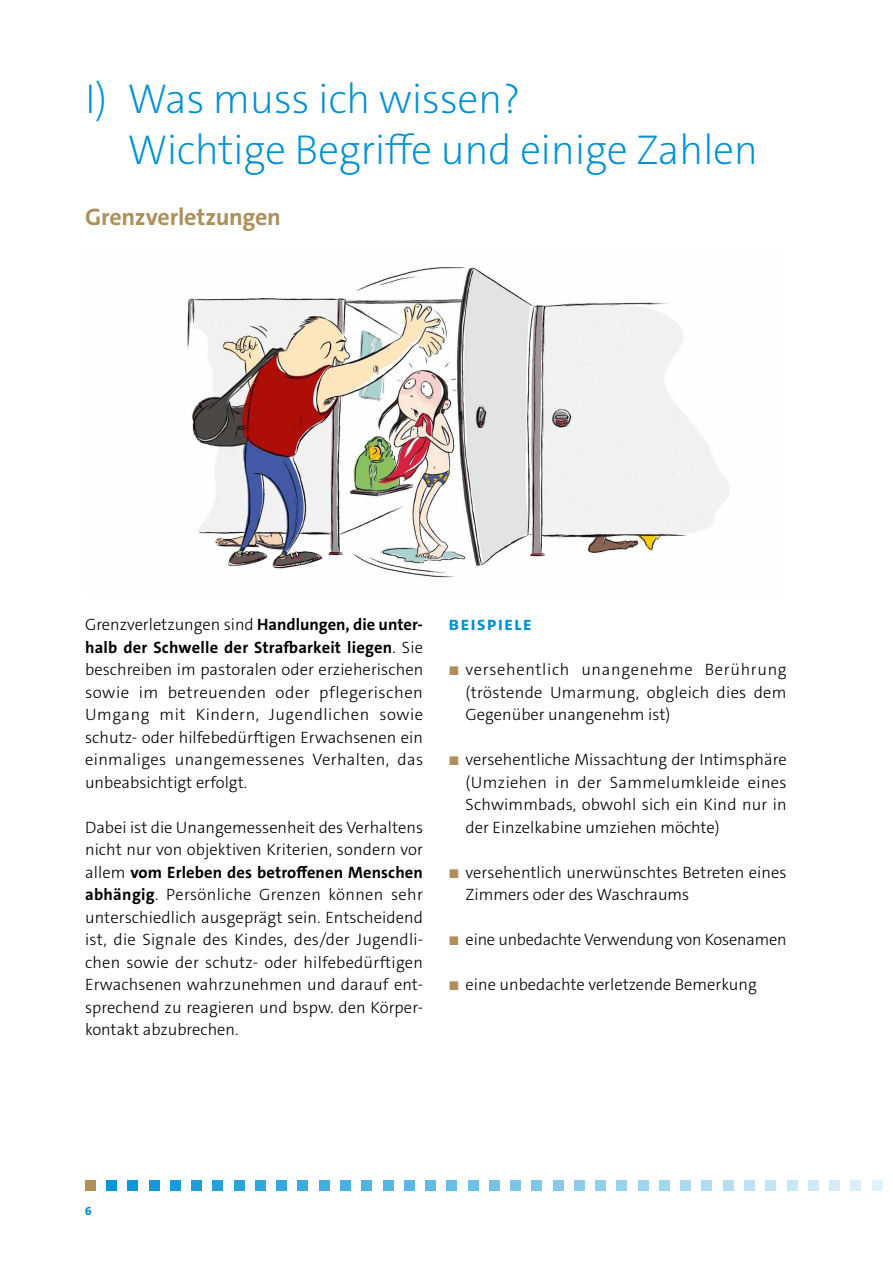
<style>
.page{position:relative;width:893px;height:1263px;background:#fff}
.page>*{position:absolute;margin:0;border:0;box-sizing:border-box;transform-origin:0 0}
.t1{font:200 42px/51px "The Sans";letter-spacing:-.01em;color:#0091d4}
.t2{font:700 24px "The Sans";letter-spacing:-.01em;color:#ad905a}
.t3{font:700 19.5px "The Sans";letter-spacing:.05em;color:#0091d4}
.t4{font:300 16.5px/22.5px "The Sans";color:#000;text-align:justify}
.t5{font:800 12px "The Sans";color:#0091d4}
.s1{font-weight:700}
.s2{font-size:12.75px;color:#ad905a}
</style>
<div class="page">
<div style="left:85px;top:1180px;width:11px;height:11px;background:#ad905a"></div>
<div style="left:446px;top:1180px;width:11px;height:11px;background:#68bde5"></div>
<div style="left:213px;top:1180px;width:10px;height:11px;background:#25a0da"></div>
<div style="left:574px;top:1180px;width:11px;height:11px;background:#8ccdeb"></div>
<div style="left:340px;top:1180px;width:11px;height:11px;background:#4ab0e0"></div>
<div style="left:702px;top:1180px;width:10px;height:11px;background:#b0dcf1"></div>
<div style="left:149px;top:1180px;width:10px;height:11px;background:#1399d7"></div>
<div style="left:510px;top:1180px;width:11px;height:11px;background:#7ac5e8"></div>
<div style="left:276px;top:1180px;width:11px;height:11px;background:#38a9dd"></div>
<div style="left:638px;top:1180px;width:10px;height:11px;background:#9ed5ee"></div>
<div style="left:404px;top:1180px;width:11px;height:11px;background:#5cb8e3"></div>
<div style="left:765px;top:1180px;width:11px;height:11px;background:#c2e4f4"></div>
<div style="left:128px;top:1180px;width:10px;height:11px;background:#0d96d6"></div>
<div style="left:489px;top:1180px;width:11px;height:11px;background:#74c3e7"></div>
<div style="left:255px;top:1180px;width:11px;height:11px;background:#32a6dc"></div>
<div style="left:617px;top:1180px;width:10px;height:11px;background:#98d2ed"></div>
<div style="left:383px;top:1180px;width:10px;height:11px;background:#56b6e2"></div>
<div style="left:744px;top:1180px;width:11px;height:11px;background:#bce2f3"></div>
<div style="left:191px;top:1180px;width:11px;height:11px;background:#1f9ed9"></div>
<div style="left:553px;top:1180px;width:10px;height:11px;background:#85caea"></div>
<div style="left:319px;top:1180px;width:11px;height:11px;background:#44aedf"></div>
<div style="left:680px;top:1180px;width:11px;height:11px;background:#aadaf0"></div>
<div style="left:106px;top:1180px;width:11px;height:11px;background:#0794d5"></div>
<div style="left:468px;top:1180px;width:10px;height:11px;background:#6ec0e6"></div>
<div style="left:234px;top:1180px;width:10px;height:11px;background:#2ba3db"></div>
<div style="left:595px;top:1180px;width:11px;height:11px;background:#92cfec"></div>
<div style="left:361px;top:1180px;width:11px;height:11px;background:#50b3e1"></div>
<div style="left:723px;top:1180px;width:10px;height:11px;background:#b6dff2"></div>
<div style="left:170px;top:1180px;width:11px;height:11px;background:#199bd8"></div>
<div style="left:531px;top:1180px;width:11px;height:11px;background:#7fc7e9"></div>
<div style="left:298px;top:1180px;width:10px;height:11px;background:#3eabde"></div>
<div style="left:659px;top:1180px;width:11px;height:11px;background:#a4d7ef"></div>
<div style="left:425px;top:1180px;width:11px;height:11px;background:#62bbe4"></div>
<div style="left:787px;top:1180px;width:10px;height:11px;background:#c8e7f5"></div>
<div style="left:808px;top:1180px;width:11px;height:11px;background:#cee9f6"></div>
<div style="left:829px;top:1180px;width:11px;height:11px;background:#d4ecf7"></div>
<div style="left:850px;top:1180px;width:11px;height:11px;background:#daeff8"></div>
<div style="left:872px;top:1180px;width:10px;height:11px;background:#e0f1f9"></div>
<img style="left:187px;top:267px;width:542px;height:311px">
<h1 class="t1" style="left:128px;top:73px;width:632px;text-indent:-43px">I) Was muss ich wissen?<br>Wichtige Begriffe und einige Zahlen</h1>
<h2 class="t2" style="left:85px;top:201px;width:197px">Grenzverletzungen</h2>
<p class="t4" style="left:85px;top:613px;width:340px">Grenzverletzungen sind <span class="s1">Handlungen, die unter&shy;halb der Schwelle der Strafbarkeit liegen</span>. Sie beschreiben im pastoralen oder erzieherischen sowie im betreuenden oder pflegerischen Umgang mit Kindern, Jugendlichen sowie schutz- oder hilfebedürftigen Erwachsenen ein einmaliges unangemessenes Verhalten, das unbeabsichtigt erfolgt.</p>
<p class="t4" style="left:85px;top:816px;width:340px">Dabei ist die Unangemessenheit des Verhaltens nicht nur von objektiven Kriterien, sondern vor allem <span class="s1">vom Erleben des betroffenen Menschen abhängig</span>. Persönliche Grenzen können sehr unterschiedlich ausgeprägt sein. Entscheidend ist, die Signale des Kindes, des/der Jugendli&shy;chen sowie der schutz- oder hilfebedürftigen Erwachsenen wahrzunehmen und darauf ent&shy;sprechend zu reagieren und bspw. den Körper&shy;kontakt abzubrechen.</p>
<p class="t3" style="left:449px;top:611px;width:85px">Beispiele</p>
<p class="t4" style="left:466px;top:658px;width:323px;text-indent:-17px"><span class="s2">◼</span> versehentlich unangenehme Berührung (tröstende Umarmung, obgleich dies dem Gegenüber unangenehm ist)</p>
<p class="t4" style="left:466px;top:748px;width:323px;text-indent:-17px"><span class="s2">◼</span> versehentliche Missachtung der Intimsphäre (Umziehen in der Sammelumkleide eines Schwimmbads, obwohl sich ein Kind nur in der Einzelkabine umziehen möchte)</p>
<p class="t4" style="left:466px;top:861px;width:323px;text-indent:-17px"><span class="s2">◼</span> versehentlich unerwünschtes Betreten eines<br>Zimmers oder des Waschraums</p>
<p class="t4" style="left:449px;top:928px;width:340px"><span class="s2">◼</span> eine unbedachte Verwendung von Kosenamen</p>
<p class="t4" style="left:449px;top:973px;width:310px"><span class="s2">◼</span> eine unbedachte verletzende Bemerkung</p>
<p class="t5" style="left:85px;top:1203px;width:8px">6</p>
</div>
